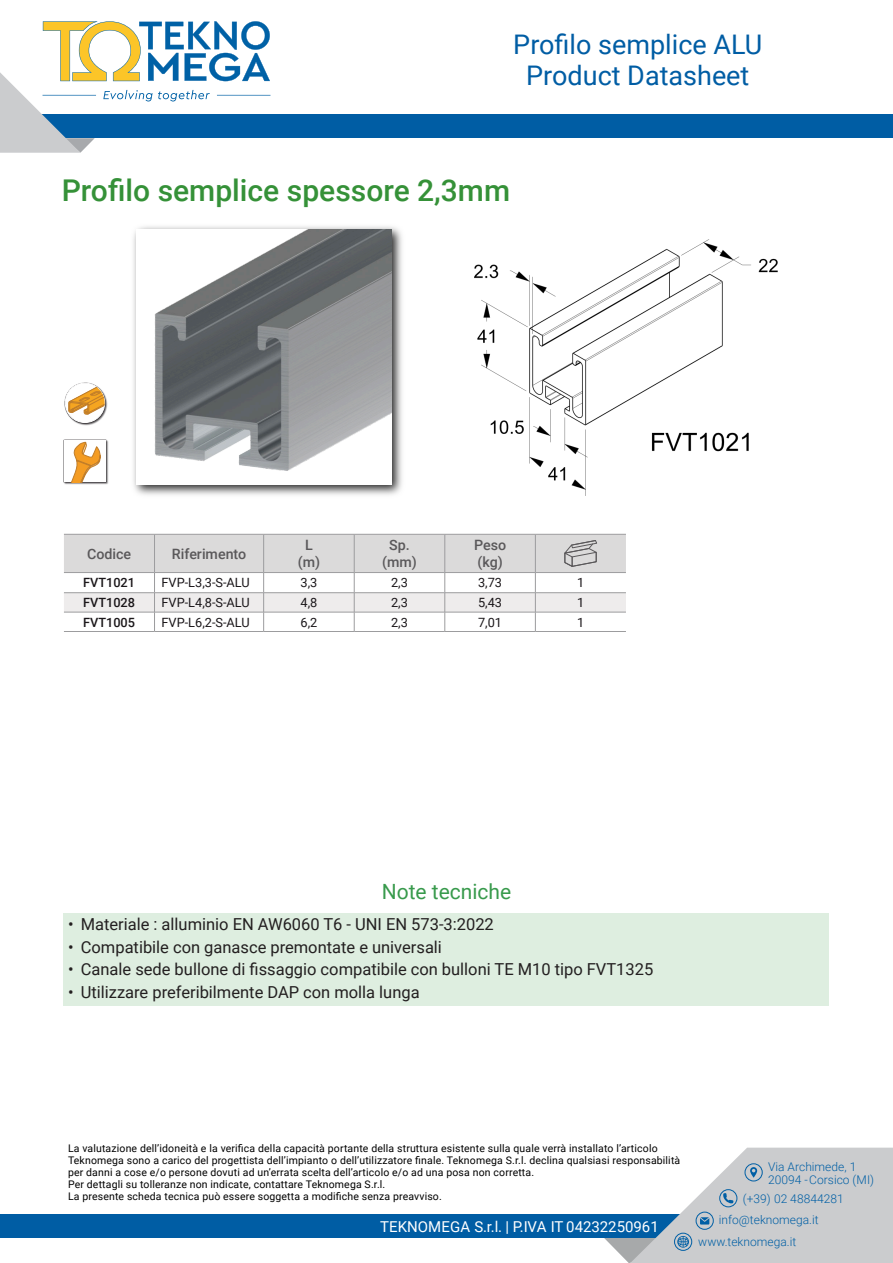
<style>
.page{position:relative;width:893px;height:1263px;background:#fff}
.page>*{position:absolute;margin:0;border:0;box-sizing:border-box;transform-origin:0 0}
.t1{font:500 30px "Roboto";color:#359138}
.t2{font:27px "Roboto";color:#005da4}
.t3{font:21px "Roboto";color:#389a4c}
.t4{font:16.5px "Roboto";color:#231f20}
.t5{font:15px "Roboto";color:#fff}
.t6{font:500 14.25px "Roboto";color:#5a585a}
.t7{font:12.75px "Roboto";color:#1b171a}
.t8{font:500 12.75px "Roboto";color:#1b171a}
.t9{font:300 12px "Roboto";color:#005fa5}
.t10{font:10.5px "Roboto";letter-spacing:.015em;color:#000}
</style>
<div class="page">
<div style="left:0;top:1214px;width:893px;height:23px;background:#005da4"></div>
<svg style="left:604px;top:1148px;width:289px;height:115px"></svg>
<div style="left:18px;top:115px;width:875px;height:23px;background:#005da4"></div>
<svg style="left:0;top:21px;width:270px;height:132px"></svg>
<hr style="left:43px;top:95px;width:53px;height:1px;background:#0061a6">
<div style="left:64px;top:913px;width:765px;height:93px;background:#deeee0"></div>
<hr style="left:64px;top:631px;width:91px;height:1px;background:#9c9c9e">
<hr style="left:155px;top:631px;width:109px;height:1px;background:#9c9c9e">
<hr style="left:264px;top:631px;width:90px;height:1px;background:#9c9c9e">
<hr style="left:354px;top:631px;width:91px;height:1px;background:#9c9c9e">
<hr style="left:445px;top:631px;width:90px;height:1px;background:#9c9c9e">
<hr style="left:535px;top:631px;width:91px;height:1px;background:#9c9c9e">
<svg style="left:64px;top:534px;width:562px;height:97px"></svg>
<img style="left:475px;top:240px;width:302px;height:255px">
<img style="left:65px;top:392px;width:42px;height:33px">
<div style="left:65px;top:383px;width:40px;height:39px;background:#fff;border-radius:50%"></div>
<div style="left:65px;top:383px;width:40px;height:40px;border:1px solid #fff;border-radius:50%"></div>
<svg style="left:68px;top:383px;width:37px;height:32px"></svg>
<img style="left:64px;top:440px;width:45px;height:45px">
<div style="left:64px;top:440px;width:42px;height:42px;background:#fff"></div>
<svg style="left:71px;top:442px;width:30px;height:40px"></svg>
<img style="left:133px;top:226px;width:269px;height:269px">
<div style="left:136px;top:230px;width:255px;height:255px;background:#fff"></div>
<img style="left:155px;top:230px;width:236px;height:241px">
<p class="t2" style="left:513px;top:34px;width:251px">Profilo semplice ALU</p>
<p class="t2" style="left:526px;top:65px;width:225px">Product Datasheet</p>
<p class="t1" style="left:62px;top:179px;width:450px">Profilo semplice spessore 2,3mm</p>
<p class="t6" style="left:87px;top:548px;width:46px">Codice</p>
<p class="t6" style="left:172px;top:548px;width:76px">Riferimento</p>
<p class="t6" style="left:305px;top:539px;width:9px">L</p>
<p class="t6" style="left:298px;top:557px;width:24px">(m)</p>
<p class="t6" style="left:389px;top:539px;width:22px">Sp.</p>
<p class="t6" style="left:382px;top:557px;width:36px">(mm)</p>
<p class="t6" style="left:474px;top:539px;width:34px">Peso</p>
<p class="t6" style="left:477px;top:557px;width:27px">(kg)</p>
<p class="t8" style="left:83px;top:578px;width:53px">FVT1021</p>
<p class="t7" style="left:162px;top:578px;width:90px">FVP-L3,3-S-ALU</p>
<p class="t7" style="left:301px;top:578px;width:18px">3,3</p>
<p class="t7" style="left:391px;top:578px;width:18px">2,3</p>
<p class="t7" style="left:478px;top:578px;width:25px">3,73</p>
<p class="t7" style="left:577px;top:578px;width:9px">1</p>
<p class="t8" style="left:83px;top:598px;width:53px">FVT1028</p>
<p class="t7" style="left:162px;top:598px;width:90px">FVP-L4,8-S-ALU</p>
<p class="t7" style="left:301px;top:598px;width:18px">4,8</p>
<p class="t7" style="left:391px;top:598px;width:18px">2,3</p>
<p class="t7" style="left:478px;top:598px;width:25px">5,43</p>
<p class="t7" style="left:577px;top:598px;width:9px">1</p>
<p class="t8" style="left:83px;top:617px;width:53px">FVT1005</p>
<p class="t7" style="left:162px;top:617px;width:90px">FVP-L6,2-S-ALU</p>
<p class="t7" style="left:301px;top:617px;width:18px">6,2</p>
<p class="t7" style="left:391px;top:617px;width:18px">2,3</p>
<p class="t7" style="left:478px;top:617px;width:25px">7,01</p>
<p class="t7" style="left:577px;top:617px;width:9px">1</p>
<p class="t3" style="left:382px;top:884px;width:131px">Note tecniche</p>
<p class="t4" style="left:68px;top:918px;width:427px">• Materiale : alluminio EN AW6060 T6 - UNI EN 573-3:2022</p>
<p class="t4" style="left:68px;top:940px;width:375px">• Compatibile con ganasce premontate e universali</p>
<p class="t4" style="left:68px;top:963px;width:587px">• Canale sede bullone di fissaggio compatibile con bulloni TE M10 tipo FVT1325</p>
<p class="t4" style="left:68px;top:985px;width:353px">• Utilizzare preferibilmente DAP con molla lunga</p>
<p class="t10" style="left:68px;top:1144px;width:591px">La valutazione dell’idoneità e la verifica della capacità portante della struttura esistente sulla quale verrà installato l’articolo</p>
<p class="t10" style="left:68px;top:1156px;width:614px">Teknomega sono a carico del progettista dell’impianto o dell’utilizzatore finale. Teknomega S.r.l. declina qualsiasi responsabilità</p>
<p class="t10" style="left:68px;top:1168px;width:468px">per danni a cose e/o persone dovuti ad un’errata scelta dell’articolo e/o ad una posa non corretta.</p>
<p class="t10" style="left:68px;top:1180px;width:319px">Per dettagli su tolleranze non indicate, contattare Teknomega S.r.l.</p>
<p class="t10" style="left:68px;top:1192px;width:375px">La presente scheda tecnica può essere soggetta a modifiche senza preavviso.</p>
<p class="t5" style="left:380px;top:1220px;width:280px">TEKNOMEGA S.r.l. | P.IVA IT 04232250961</p>
<p class="t9" style="left:768px;top:1162px;width:90px">Via Archimede, 1</p>
<p class="t9" style="left:768px;top:1175px;width:107px">20094 - Corsico (MI)</p>
<p class="t9" style="left:743px;top:1193px;width:102px">(+39) 02 48844281</p>
<p class="t9" style="left:719px;top:1215px;width:101px">info@teknomega.it</p>
<p class="t9" style="left:698px;top:1237px;width:100px">www.teknomega.it</p>
</div>
